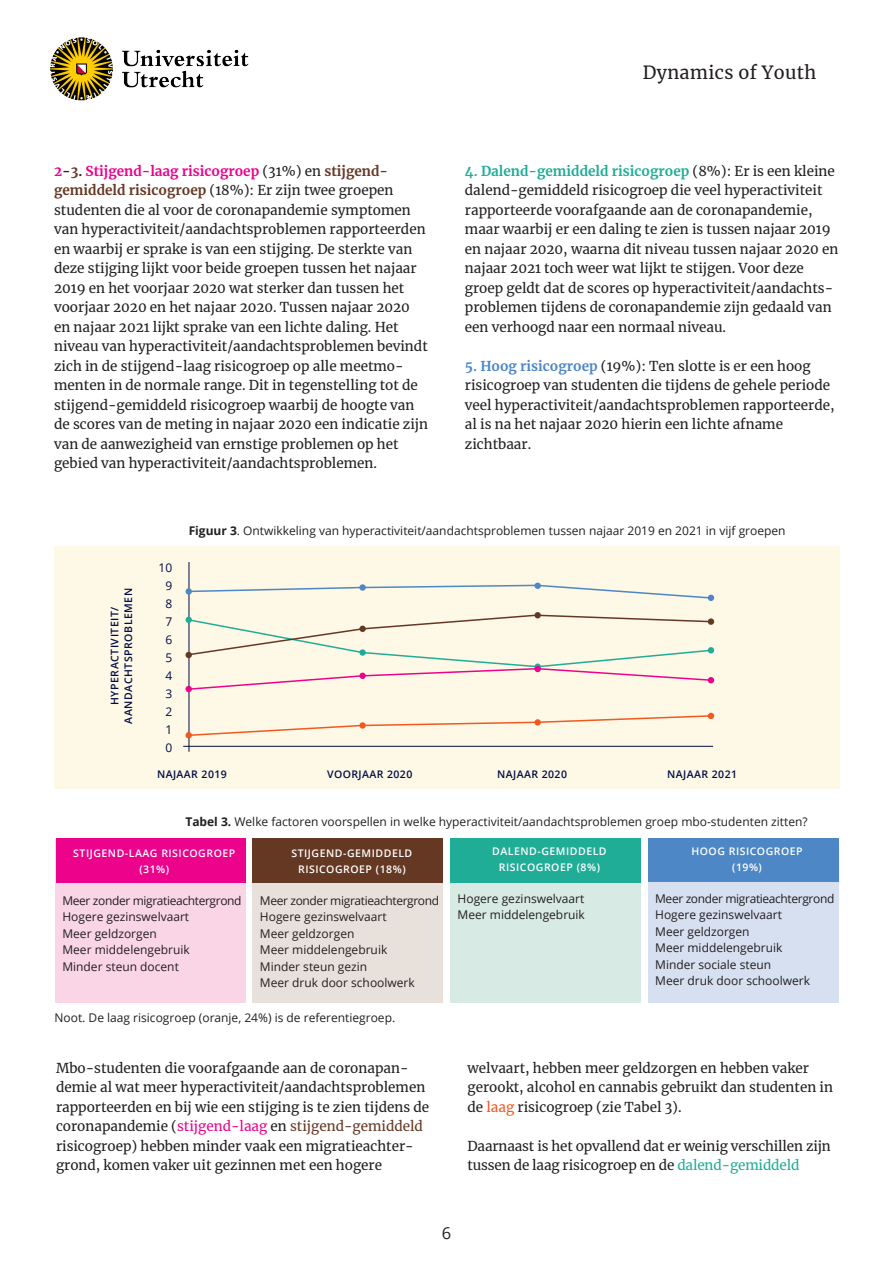
<style>
.page{position:relative;width:893px;height:1263px;background:#fff}
.page>*{position:absolute;margin:0;border:0;box-sizing:border-box;transform-origin:0 0}
.t1{font:18px "Merriweather";letter-spacing:.02em;color:#231f20}
.t2{font:16.5px "Open Sans";color:#231f20}
.plat{font:13.5px/19.5px "Merriweather";color:#231f20}
.grafiektekstje{font:12px/16.5px "Open Sans";color:#231f20}
.t3{font:12px "Open Sans";color:#000d46}
.grafiektekstje-2{font:600 10.5px/16.5px "Open Sans";letter-spacing:.05em;color:#fff;text-align:center}
.grafiektekstje-3{font:600 10.5px/13.5px "Open Sans";letter-spacing:.04em;color:#000d46;text-align:center}
.s1{font-weight:700;color:#ed028c}
.s2{font-weight:700}
.s3{font-weight:700;color:#653824}
.s4{font-weight:700;color:#20ad98}
.s5{font-weight:700;color:#4d87c6}
.s6{color:#ed028c}
.s7{color:#653824}
.s8{color:#f15921}
.s9{color:#20ad98}
</style>
<div class="page">
<div style="left:54px;top:546px;width:786px;height:243px;background:#fef8e6"></div>
<hr style="left:189px;top:562px;width:1px;height:190px;background:#000d46">
<hr style="left:183px;top:746px;width:530px;height:1px;background:#000d46">
<img style="left:50px;top:37px;width:199px;height:64px">
<svg style="left:188px;top:584px;width:526px;height:17px"></svg>
<div style="left:534px;top:583px;width:7px;height:6px;background:#4d87c6;border-radius:50%"></div>
<svg style="left:359px;top:584px;width:7px;height:7px"></svg>
<div style="left:186px;top:588px;width:6px;height:7px;background:#4d87c6;border-radius:50%"></div>
<svg style="left:186px;top:713px;width:528px;height:25px"></svg>
<div style="left:55px;top:839px;width:190px;height:163px;background:#fad5e5"></div>
<div style="left:56px;top:839px;width:190px;height:44px;background:#ed028c"></div>
<div style="left:253px;top:839px;width:190px;height:163px;background:#e8e1db"></div>
<div style="left:253px;top:839px;width:190px;height:44px;background:#653824"></div>
<div style="left:450px;top:839px;width:191px;height:163px;background:#d7eae4"></div>
<div style="left:450px;top:839px;width:190px;height:44px;background:#20ad98"></div>
<div style="left:648px;top:839px;width:190px;height:163px;background:#d6e0f1"></div>
<div style="left:648px;top:839px;width:191px;height:43px;background:#4d87c6"></div>
<svg style="left:186px;top:614px;width:528px;height:78px"></svg>
<p class="t1" style="left:643px;top:60px;width:175px">Dynamics of Youth</p>
<p class="plat" style="left:54px;top:160px;width:376px"><span class="s1">2</span><span class="s2">-</span><span class="s3">3</span><span class="s2">.</span> <span class="s1">Stijgend-laag risicogroep</span> (31%) en <span class="s3">stijgend&shy;gemiddeld risicogroep</span> (18%): Er zijn twee groepen studenten die al voor de coronapandemie symptomen van hyperactiviteit/aandachtsproblemen rapporteerden en waarbij er sprake is van een stijging. De sterkte van deze stijging lijkt voor beide groepen tussen het najaar 2019 en het voorjaar 2020 wat sterker dan tussen het voorjaar 2020 en het najaar 2020. Tussen najaar 2020 en najaar 2021 lijkt sprake van een lichte daling. Het niveau van hyperactiviteit/aandachtsproblemen bevindt zich in de stijgend-laag risicogroep op alle meetmo&shy;menten in de normale range. Dit in tegenstelling tot de stijgend-gemiddeld risicogroep waarbij de hoogte van de scores van de meting in najaar 2020 een indicatie zijn van de aanwezigheid van ernstige problemen op het gebied van hyperactiviteit/aandachtsproblemen.</p>
<p class="plat" style="left:465px;top:160px;width:375px"><span class="s4">4. Dalend-gemiddeld risicogroep</span> (8%): Er is een kleine dalend-gemiddeld risicogroep die veel hyperactiviteit rapporteerde voorafgaande aan de coronapandemie, maar waarbij er een daling te zien is tussen najaar 2019 en najaar 2020, waarna dit niveau tussen najaar 2020 en najaar 2021 toch weer wat lijkt te stijgen. Voor deze groep geldt dat de scores op hyperactiviteit/aandachts&shy;problemen tijdens de coronapandemie zijn gedaald van een verhoogd naar een normaal niveau.</p>
<p class="plat" style="left:465px;top:355px;width:371px"><span class="s5">5. Hoog risicogroep</span> (19%): Ten slotte is er een hoog risicogroep van studenten die tijdens de gehele periode veel hyperactiviteit/aandachtsproblemen rapporteerde, al is na het najaar 2020 hierin een lichte afname zichtbaar.</p>
<p class="grafiektekstje-3" style="left:108px;top:724px;width:137px;rotate:-90deg">HYPERACTIVITEIT/<br>AANDACHTSPROBLEMEN</p>
<p class="t3" style="left:159px;top:559px;width:15px">10</p>
<p class="t3" style="left:165px;top:577px;width:8px">9</p>
<p class="t3" style="left:165px;top:595px;width:8px">8</p>
<p class="t3" style="left:165px;top:613px;width:8px">7</p>
<p class="t3" style="left:165px;top:631px;width:8px">6</p>
<p class="t3" style="left:165px;top:649px;width:8px">5</p>
<p class="t3" style="left:165px;top:667px;width:8px">4</p>
<p class="t3" style="left:165px;top:685px;width:8px">3</p>
<p class="t3" style="left:165px;top:703px;width:8px">2</p>
<p class="t3" style="left:165px;top:721px;width:8px">1</p>
<p class="t3" style="left:165px;top:739px;width:8px">0</p>
<p class="grafiektekstje" style="left:189px;top:522px;width:598px"><span class="s2">Figuur 3</span>. Ontwikkeling van hyperactiviteit/aandachtsproblemen tussen najaar 2019 en 2021 in vijf groepen</p>
<p class="grafiektekstje-3" style="left:157px;top:767px;width:71px">NAJAAR 2019</p>
<p class="grafiektekstje-3" style="left:327px;top:767px;width:87px">VOORJAAR 2020</p>
<p class="grafiektekstje-3" style="left:497px;top:767px;width:71px">NAJAAR 2020</p>
<p class="grafiektekstje-3" style="left:667px;top:767px;width:71px">NAJAAR 2021</p>
<p class="grafiektekstje" style="left:185px;top:813px;width:624px"><span class="s2">Tabel 3.</span> Welke factoren voorspellen in welke hyperactiviteit/aandachtsproblemen groep mbo-studenten zitten?</p>
<p class="grafiektekstje-2" style="left:691px;top:842px;width:113px">HOOG RISICOGROEP (19%)</p>
<p class="grafiektekstje" style="left:655px;top:890px;width:181px">Meer zonder migratieachtergrond<br>Hogere gezinswelvaart<br>Meer geldzorgen<br>Meer middelengebruik<br>Minder sociale steun<br>Meer druk door schoolwerk</p>
<p class="grafiektekstje-2" style="left:492px;top:842px;width:116px">DALEND-GEMIDDELD<br>RISICOGROEP (8%)</p>
<p class="grafiektekstje" style="left:458px;top:890px;width:129px">Hogere gezinswelvaart<br>Meer middelengebruik</p>
<p class="grafiektekstje-2" style="left:73px;top:844px;width:164px">STIJGEND-LAAG RISICOGROEP (31%)</p>
<p class="grafiektekstje-2" style="left:291px;top:844px;width:122px">STIJGEND-GEMIDDELD<br>RISICOGROEP (18%)</p>
<p class="grafiektekstje" style="left:260px;top:891px;width:181px">Meer zonder migratieachtergrond<br>Hogere gezinswelvaart<br>Meer geldzorgen<br>Meer middelengebruik<br>Minder steun gezin<br>Meer druk door schoolwerk</p>
<p class="grafiektekstje" style="left:62px;top:892px;width:181px">Meer zonder migratieachtergrond<br>Hogere gezinswelvaart<br>Meer geldzorgen<br>Meer middelengebruik<br>Minder steun docent</p>
<p class="grafiektekstje" style="left:55px;top:1009px;width:342px">Noot. De laag risicogroep (oranje, 24%) is de referentiegroep.</p>
<p class="plat" style="left:56px;top:1057px;width:375px">Mbo-studenten die voorafgaande aan de coronapan&shy;demie al wat meer hyperactiviteit/aandachtsproblemen rapporteerden en bij wie een stijging is te zien tijdens de coronapandemie (<span class="s6">stijgend-laag</span> en <span class="s7">stijgend-gemiddeld </span>risicogroep) hebben minder vaak een migratieachter&shy;grond, komen vaker uit gezinnen met een hogere</p>
<p class="plat" style="left:467px;top:1057px;width:367px">welvaart, hebben meer geldzorgen en hebben vaker gerookt, alcohol en cannabis gebruikt dan studenten in de <span class="s8">laag</span> risicogroep (zie Tabel 3).</p>
<p class="plat" style="left:467px;top:1135px;width:365px">Daarnaast is het opvallend dat er weinig verschillen zijn tussen de laag risicogroep en de <span class="s9">dalend-gemiddeld</span></p>
<p class="t2" style="left:442px;top:1222px;width:11px">6</p>
</div>
